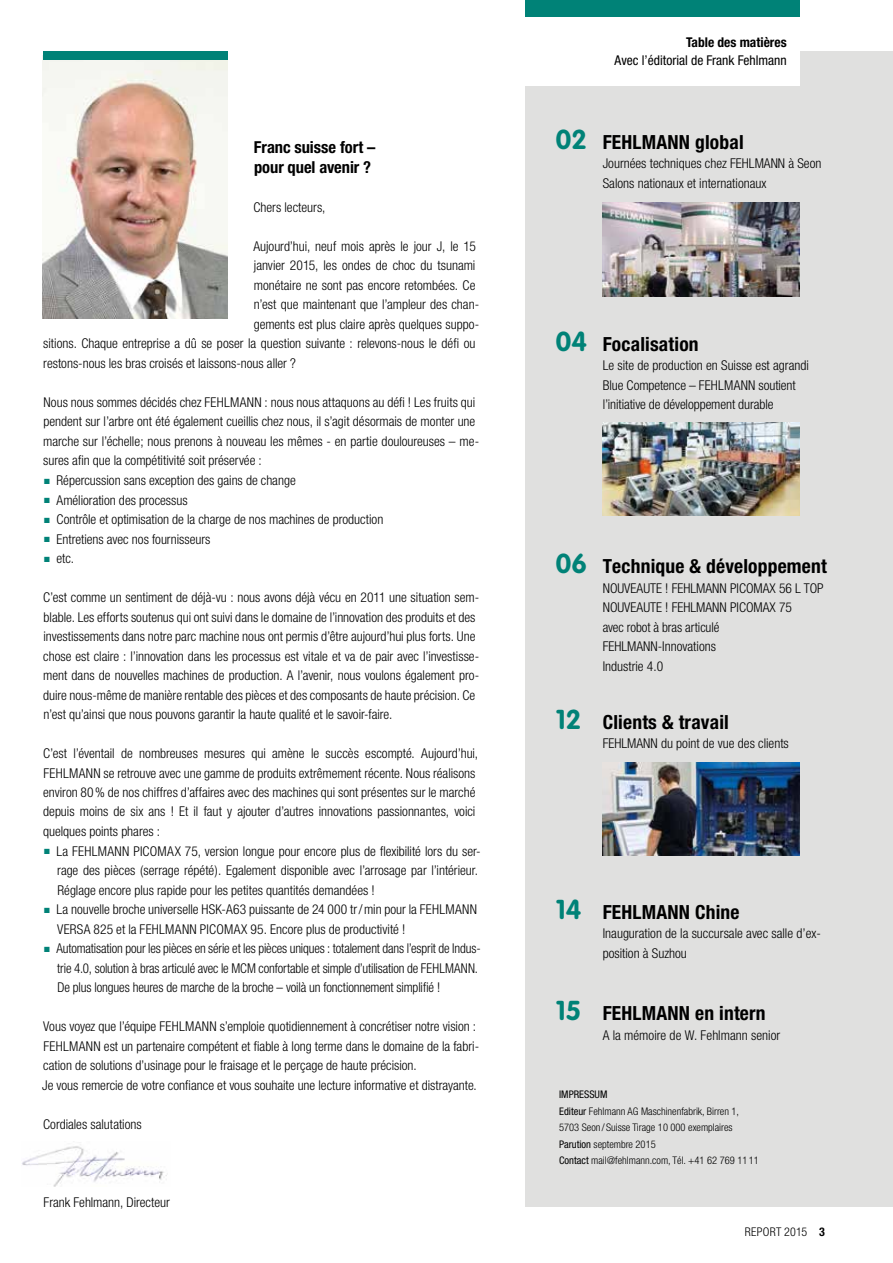
<style>
.page{position:relative;width:893px;height:1263px;background:#fff}
.page>*{position:absolute;margin:0;border:0;box-sizing:border-box;transform-origin:0 0}
.t1{font:700 condensed 19.5px "Helvetica Neue";letter-spacing:.01em;color:#000}
.t2{font:700 condensed 16.5px/19.5px "Helvetica Neue";letter-spacing:-.005em;color:#000}
.t3{font:300 condensed 13.5px/19.5px "Helvetica Neue";color:#000}
.t4{font:300 condensed 13.5px/19.5px "Helvetica Neue";color:#000;scale:.96 1}
.t5{font:condensed 13.5px "Helvetica Neue";color:#000}
.t6{font:700 condensed 13.5px "Helvetica Neue";color:#000}
.t7{font:300 condensed 12px "Helvetica Neue";letter-spacing:.025em;color:#000}
.t8{font:300 condensed 10.5px/16.5px "Helvetica Neue";color:#000}
.s1{color:#008277}
.s2{font-family:"VAG Rounded";font-stretch:normal;font-size:27px;color:#008277}
.s3{font-weight:400}
.s4{font-weight:700}
</style>
<div class="page">
<img style="left:43px;top:60px;width:184px;height:259px">
<img style="left:22px;top:1146px;width:145px;height:40px">
<div style="left:525px;top:51px;width:368px;height:1155px;background:#e0e0df"></div>
<div style="left:525px;top:0;width:274px;height:17px;background:#008277"></div>
<div style="left:525px;top:17px;width:274px;height:68px;background:#fff"></div>
<div style="left:43px;top:51px;width:184px;height:9px;background:#008277"></div>
<img style="left:603px;top:203px;width:196px;height:93px">
<img style="left:603px;top:422px;width:196px;height:94px">
<img style="left:603px;top:762px;width:196px;height:94px">
<p class="t2" style="left:254px;top:138px;width:123px">Franc suisse fort – pour quel avenir ?</p>
<p class="t3" style="left:254px;top:197px;width:73px">Chers lecteurs,</p>
<p class="t3" style="left:253px;top:236px;width:224px">Aujourd’hui, neuf mois après le jour J, le 15</p>
<p class="t3" style="left:254px;top:256px;width:223px">janvier 2015, les ondes de choc du tsunami</p>
<p class="t3" style="left:254px;top:275px;width:223px">monétaire ne sont pas encore retombées. Ce</p>
<p class="t3" style="left:254px;top:295px;width:227px">n’est que maintenant que l’ampleur des chan-</p>
<p class="t3" style="left:254px;top:314px;width:227px">gements est plus claire après quelques suppo-</p>
<p class="t3" style="left:43px;top:334px;width:434px">sitions. Chaque entreprise a dû se poser la question suivante : relevons-nous le défi ou</p>
<p class="t3" style="left:43px;top:353px;width:254px">restons-nous les bras croisés et laissons-nous aller ?</p>
<p class="t3" style="left:43px;top:392px;width:437px">Nous nous sommes décidés chez FEHLMANN : nous nous attaquons au défi ! Les fruits qui pendent sur l’arbre ont été également cueillis chez nous, il s’agit désormais de monter une marche sur l’échelle; nous prenons à nouveau les mêmes - en partie douloureuses – me&shy;sures afin que la compétitivité soit préservée :</p>
<p class="t3" style="left:44px;top:470px;width:253px"><span class="s1">■</span> Répercussion sans exception des gains de change</p>
<p class="t3" style="left:44px;top:490px;width:145px"><span class="s1">■</span> Amélioration des processus</p>
<p class="t3" style="left:44px;top:509px;width:341px"><span class="s1">■</span> Contrôle et optimisation de la charge de nos machines de production</p>
<p class="t3" style="left:44px;top:529px;width:168px"><span class="s1">■</span> Entretiens avec nos fournisseurs</p>
<p class="t3" style="left:44px;top:548px;width:31px"><span class="s1">■</span> etc.</p>
<p class="t3" style="left:43px;top:587px;width:438px">C’est comme un sentiment de déjà-vu : nous avons déjà vécu en 2011 une situation sem&shy;blable. Les efforts soutenus qui ont suivi dans le domaine de l’innovation des produits et des investissements dans notre parc machine nous ont permis d’être aujourd’hui plus forts. Une chose est claire : l’innovation dans les processus est vitale et va de pair avec l’investisse&shy;ment dans de nouvelles machines de production. A l’avenir, nous voulons également pro&shy;duire nous-même de manière rentable des pièces et des composants de haute précision. Ce n’est qu’ainsi que nous pouvons garantir la haute qualité et le savoir-faire.</p>
<p class="t3" style="left:43px;top:743px;width:437px">C’est l’éventail de nombreuses mesures qui amène le succès escompté. Aujourd’hui, FEHLMANN se retrouve avec une gamme de produits extrêmement récente. Nous réalisons environ 80% de nos chiffres d’affaires avec des machines qui sont présentes sur le marché depuis moins de six ans ! Et il faut y ajouter d’autres innovations passionnantes, voici quelques points phares :</p>
<p class="t3" style="left:57px;top:841px;width:425px;text-indent:-13px"><span class="s1">■</span> La FEHLMANN PICOMAX 75, version longue pour encore plus de flexibilité lors du ser&shy;rage des pièces (serrage répété). Egalement disponible avec l’arrosage par l’intérieur.<br>Réglage encore plus rapide pour les petites quantités demandées !</p>
<p class="t3" style="left:57px;top:899px;width:421px;text-indent:-13px"><span class="s1">■</span> La nouvelle broche universelle HSK-A63 puissante de 24 000 tr/min pour la FEHLMANN<br>VERSA 825 et la FEHLMANN PICOMAX 95. Encore plus de productivité !</p>
<p class="t4" style="left:57px;top:938px;width:442px;text-indent:-13px"><span class="s1">■</span> Automatisation pour les pièces en série et les pièces uniques : totalement dans l’esprit de Indus&shy;trie 4.0, solution à bras articulé avec le MCM confortable et simple d’utilisation de FEHLMANN.<br>De plus longues heures de marche de la broche – voilà un fonctionnement simplifié !</p>
<p class="t3" style="left:42px;top:1016px;width:439px">Vous voyez que l’équipe FEHLMANN s’emploie quotidiennement à concrétiser notre vision :<br>FEHLMANN est un partenaire compétent et fiable à long terme dans le domaine de la fabri&shy;cation de solutions d’usinage pour le fraisage et le perçage de haute précision.<br>Je vous remercie de votre confiance et vous souhaite une lecture informative et distrayante.</p>
<p class="t3" style="left:43px;top:1114px;width:100px">Cordiales salutations</p>
<p class="t3" style="left:44px;top:1192px;width:128px">Frank Fehlmann, Directeur</p>
<p class="t6" style="left:686px;top:34px;width:102px">Table des matières</p>
<p class="t5" style="left:615px;top:52px;width:174px">Avec l’éditorial de Frank Fehlmann</p>
<h1 class="t1" style="left:556px;top:130px;width:189px"><span class="s2">02</span> FEHLMANN global</h1>
<p class="t3" style="left:603px;top:154px;width:220px">Journées techniques chez FEHLMANN à Seon<br>Salons nationaux et internationaux</p>
<h1 class="t1" style="left:556px;top:332px;width:144px"><span class="s2">04</span> Focalisation</h1>
<p class="t3" style="left:603px;top:356px;width:208px">Le site de production en Suisse est agrandi<br>Blue Competence – FEHLMANN soutient l’initiative de développement durable</p>
<h1 class="t1" style="left:556px;top:555px;width:272px"><span class="s2">06</span> Technique &amp; développement</h1>
<p class="t3" style="left:603px;top:578px;width:222px">NOUVEAUTE ! FEHLMANN PICOMAX 56 L TOP<br>NOUVEAUTE ! FEHLMANN PICOMAX 75<br>avec robot à bras articulé<br>FEHLMANN-Innovations<br>Industrie 4.0</p>
<h1 class="t1" style="left:556px;top:710px;width:174px"><span class="s2">12</span> Clients &amp; travail</h1>
<p class="t3" style="left:603px;top:733px;width:188px">FEHLMANN du point de vue des clients</p>
<h1 class="t1" style="left:556px;top:900px;width:185px"><span class="s2">14</span> FEHLMANN Chine</h1>
<p class="t3" style="left:603px;top:924px;width:220px">Inauguration de la succursale avec salle d’ex&shy;position à Suzhou</p>
<h1 class="t1" style="left:556px;top:1001px;width:211px"><span class="s2">15</span> FEHLMANN en intern</h1>
<p class="t3" style="left:603px;top:1025px;width:179px">A la mémoire de W. Fehlmann senior</p>
<p class="t8" style="left:559px;top:1086px;width:201px"><span class="s3">IMPRESSUM<br>Editeur</span> Fehlmann AG Maschinenfabrik, Birren 1, 5703 Seon / Suisse Tirage 10 000 exemplaires <span class="s3">Parution</span> septembre 2015<br><span class="s3">Contact</span> mail@fehlmann.com, Tél. +41 62 769 11 11</p>
<p class="t7" style="left:745px;top:1225px;width:82px">REPORT 2015 <span class="s4">3</span></p>
</div>
